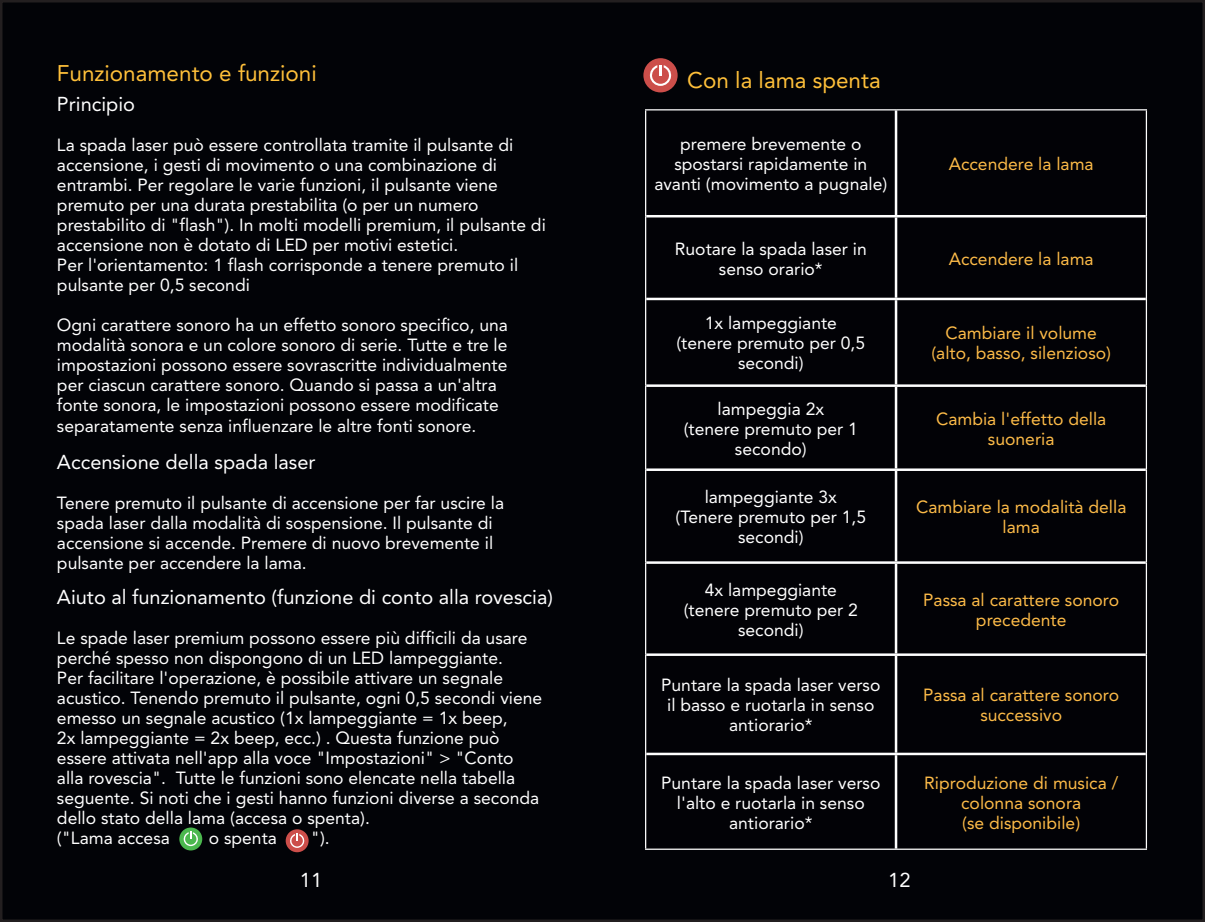
<style>
.page{position:relative;width:1205px;height:922px;background:#fff}
.page>*{position:absolute;margin:0;border:0;box-sizing:border-box;transform-origin:0 0}
.t1{font:22.5px "Avenir";color:#ffc03a}
.t2{font:20px "Avenir";color:#fff}
.t3{font:17.5px/20px "Avenir";color:#fff;text-align:center}
.t4{font:17.5px/20px "Avenir";color:#fdbb48;text-align:center}
</style>
<div class="page">
<div style="left:1px;top:1px;width:1202px;height:919px;background:#020307"></div>
<div style="left:643px;top:58px;width:34px;height:34px;background:#cc4e4a;border-radius:50%"></div>
<svg style="left:649px;top:65px;width:23px;height:21px"></svg>
<div style="left:286px;top:829px;width:23px;height:23px;background:#cc4e4a;border-radius:50%"></div>
<svg style="left:290px;top:833px;width:15px;height:14px"></svg>
<svg style="left:179px;top:827px;width:23px;height:23px"></svg>
<svg style="left:183px;top:831px;width:15px;height:14px"></svg>
<svg style="left:646px;top:110px;width:500px;height:738px"></svg>
<hr style="left:645px;top:109px;width:251px;height:1px;background:#fff">
<hr style="left:645px;top:110px;width:1px;height:106px;background:#fff">
<hr style="left:896px;top:109px;width:251px;height:1px;background:#fff">
<hr style="left:1146px;top:110px;width:1px;height:106px;background:#fff">
<hr style="left:645px;top:216px;width:1px;height:83px;background:#fff">
<hr style="left:1146px;top:216px;width:1px;height:83px;background:#fff">
<hr style="left:645px;top:299px;width:1px;height:86px;background:#fff">
<hr style="left:1146px;top:299px;width:1px;height:86px;background:#fff">
<hr style="left:645px;top:385px;width:1px;height:84px;background:#fff">
<hr style="left:1146px;top:385px;width:1px;height:84px;background:#fff">
<hr style="left:645px;top:469px;width:1px;height:93px;background:#fff">
<hr style="left:1146px;top:469px;width:1px;height:93px;background:#fff">
<hr style="left:645px;top:562px;width:1px;height:92px;background:#fff">
<hr style="left:1146px;top:562px;width:1px;height:92px;background:#fff">
<hr style="left:645px;top:654px;width:1px;height:99px;background:#fff">
<hr style="left:1146px;top:654px;width:1px;height:99px;background:#fff">
<hr style="left:645px;top:753px;width:1px;height:95px;background:#fff">
<hr style="left:1146px;top:753px;width:1px;height:95px;background:#fff">
<hr style="left:645px;top:848px;width:251px;height:1px;background:#fff">
<hr style="left:896px;top:848px;width:251px;height:1px;background:#fff">
<hr style="left:895px;top:110px;width:2px;height:105px;background:#fff">
<hr style="left:646px;top:215px;width:250px;height:2px;background:#fff">
<hr style="left:896px;top:215px;width:250px;height:2px;background:#fff">
<hr style="left:895px;top:217px;width:2px;height:80px;background:#fff">
<hr style="left:646px;top:297px;width:250px;height:3px;background:#fff">
<hr style="left:896px;top:297px;width:250px;height:3px;background:#fff">
<hr style="left:895px;top:300px;width:2px;height:84px;background:#fff">
<hr style="left:646px;top:384px;width:250px;height:3px;background:#fff">
<hr style="left:896px;top:384px;width:250px;height:3px;background:#fff">
<hr style="left:895px;top:387px;width:2px;height:81px;background:#fff">
<hr style="left:646px;top:468px;width:250px;height:3px;background:#fff">
<hr style="left:896px;top:468px;width:250px;height:3px;background:#fff">
<hr style="left:895px;top:471px;width:2px;height:90px;background:#fff">
<hr style="left:646px;top:561px;width:250px;height:2px;background:#fff">
<hr style="left:896px;top:561px;width:250px;height:2px;background:#fff">
<hr style="left:895px;top:563px;width:2px;height:90px;background:#fff">
<hr style="left:646px;top:653px;width:250px;height:2px;background:#fff">
<hr style="left:896px;top:653px;width:250px;height:2px;background:#fff">
<hr style="left:895px;top:655px;width:2px;height:97px;background:#fff">
<hr style="left:646px;top:752px;width:250px;height:3px;background:#fff">
<hr style="left:896px;top:752px;width:250px;height:3px;background:#fff">
<hr style="left:895px;top:755px;width:2px;height:93px;background:#fff">
<p class="t1" style="left:57px;top:57px;width:261px">Funzionamento e funzioni</p>
<p class="t2" style="left:57px;top:89px;width:80px">Principio</p>
<p class="t3" style="left:57px;top:136px;width:490px;text-align:left">La spada laser può essere controllata tramite il pulsante di accensione, i gesti di movimento o una combinazione di entrambi. Per regolare le varie funzioni, il pulsante viene premuto per una durata prestabilita (o per un numero prestabilito di "flash"). In molti modelli premium, il pulsante di accensione non è dotato di LED per motivi estetici.</p>
<p class="t3" style="left:57px;top:256px;width:463px;text-align:left">Per l'orientamento: 1 flash corrisponde a tenere premuto il pulsante per 0,5 secondi</p>
<p class="t3" style="left:57px;top:316px;width:452px;text-align:left">Ogni carattere sonoro ha un effetto sonoro specifico, una modalità sonora e un colore sonoro di serie. Tutte e tre le impostazioni possono essere sovrascritte individualmente per ciascun carattere sonoro. Quando si passa a un'altra fonte sonora, le impostazioni possono essere modificate separatamente senza influenzare le altre fonti sonore.</p>
<p class="t2" style="left:57px;top:447px;width:260px">Accensione della spada laser</p>
<p class="t3" style="left:57px;top:493px;width:449px;text-align:left">Tenere premuto il pulsante di accensione per far uscire la spada laser dalla modalità di sospensione. Il pulsante di accensione si accende. Premere di nuovo brevemente il pulsante per accendere la lama.</p>
<p class="t2" style="left:57px;top:582px;width:497px">Aiuto al funzionamento (funzione di conto alla rovescia)</p>
<p class="t3" style="left:57px;top:628px;width:487px;text-align:left">Le spade laser premium possono essere più difficili da usare perché spesso non dispongono di un LED lampeggiante.<br>Per facilitare l'operazione, è possibile attivare un segnale acustico. Tenendo premuto il pulsante, ogni 0,5 secondi viene emesso un segnale acustico (1x lampeggiante = 1x beep,<br>2x lampeggiante = 2x beep, ecc.) . Questa funzione può essere attivata nell'app alla voce "Impostazioni" &gt; "Conto alla rovescia". Tutte le funzioni sono elencate nella tabella seguente. Si noti che i gesti hanno funzioni diverse a seconda dello stato della lama (accesa o spenta).</p>
<p class="t3" style="left:57px;top:828px;width:114px">("Lama accesa</p>
<p class="t3" style="left:209px;top:828px;width:70px">o spenta</p>
<p class="t3" style="left:311px;top:828px;width:20px">").</p>
<p class="t1" style="left:687px;top:64px;width:195px">Con la lama spenta</p>
<p class="t3" style="left:654px;top:134px;width:234px">premere brevemente o spostarsi rapidamente in avanti (movimento a pugnale)</p>
<p class="t4" style="left:949px;top:154px;width:146px">Accendere la lama</p>
<p class="t3" style="left:675px;top:239px;width:193px">Ruotare la spada laser in senso orario*</p>
<p class="t4" style="left:949px;top:249px;width:146px">Accendere la lama</p>
<p class="t3" style="left:705px;top:314px;width:134px">1x lampeggiante</p>
<p class="t3" style="left:676px;top:334px;width:190px">(tenere premuto per 0,5 secondi)</p>
<p class="t4" style="left:945px;top:324px;width:153px">Cambiare il volume</p>
<p class="t4" style="left:931px;top:344px;width:181px">(alto, basso, silenzioso)</p>
<p class="t3" style="left:717px;top:399px;width:108px">lampeggia 2x</p>
<p class="t3" style="left:684px;top:419px;width:176px">(tenere premuto per 1 secondo)</p>
<p class="t4" style="left:936px;top:409px;width:172px">Cambia l'effetto della suoneria</p>
<p class="t3" style="left:705px;top:487px;width:134px">lampeggiante 3x</p>
<p class="t3" style="left:675px;top:507px;width:192px">(Tenere premuto per 1,5 secondi)</p>
<p class="t4" style="left:916px;top:497px;width:212px">Cambiare la modalità della lama</p>
<p class="t3" style="left:705px;top:580px;width:134px">4x lampeggiante</p>
<p class="t3" style="left:684px;top:600px;width:176px">(tenere premuto per 2 secondi)</p>
<p class="t4" style="left:923px;top:590px;width:197px">Passa al carattere sonoro precedente</p>
<p class="t3" style="left:661px;top:675px;width:221px">Puntare la spada laser verso il basso e ruotarla in senso antiorario*</p>
<p class="t4" style="left:923px;top:685px;width:197px">Passa al carattere sonoro successivo</p>
<p class="t3" style="left:661px;top:772px;width:221px">Puntare la spada laser verso l'alto e ruotarla in senso antiorario*</p>
<p class="t4" style="left:924px;top:772px;width:195px">Riproduzione di musica / colonna sonora</p>
<p class="t4" style="left:962px;top:812px;width:119px">(se disponibile)</p>
<p class="t2" style="left:300px;top:865px;width:24px">11</p>
<p class="t2" style="left:888px;top:865px;width:24px">12</p>
</div>
